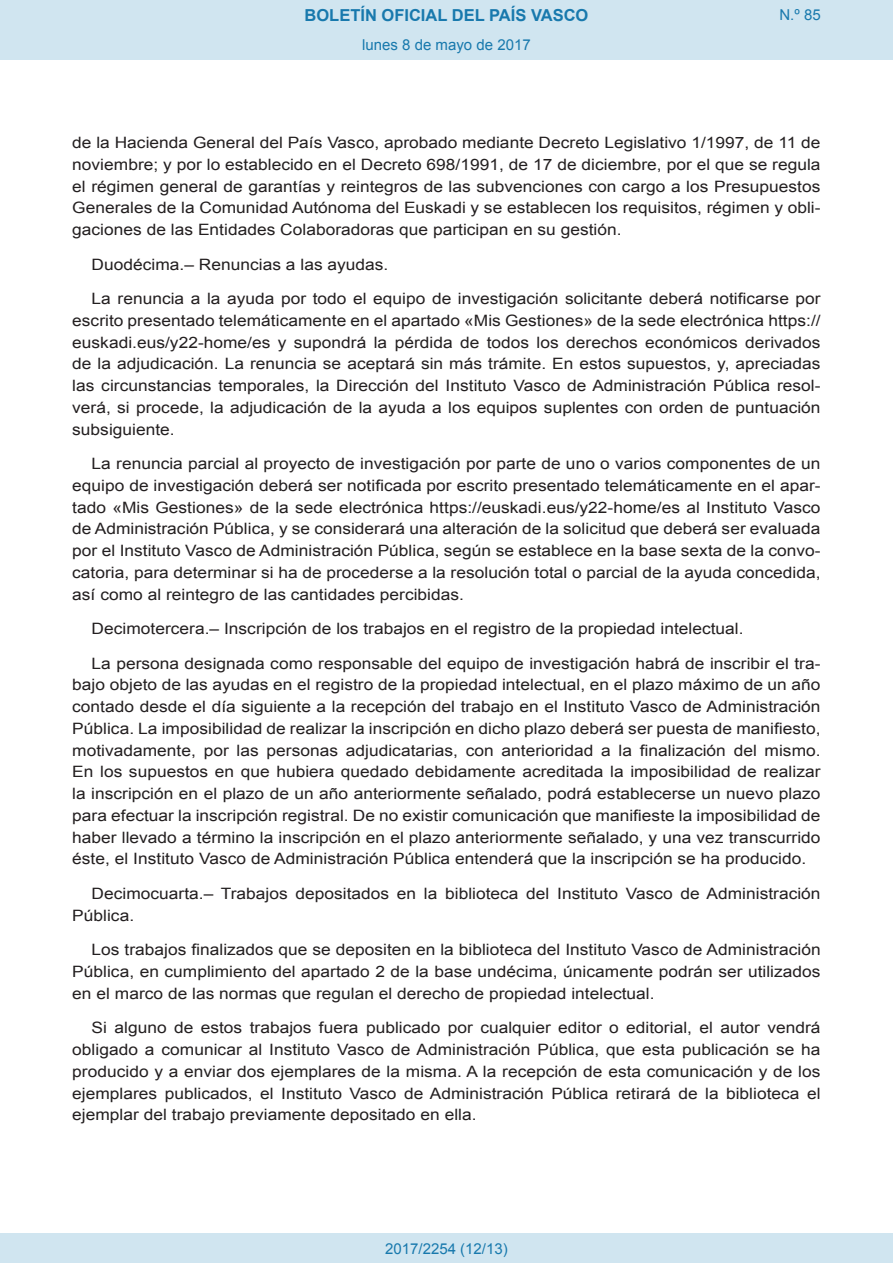
<style>
.page{position:relative;width:893px;height:1263px;background:#fff}
.page>*{position:absolute;margin:0;border:0;box-sizing:border-box;transform-origin:0 0}
.t1{font:700 16.5px "Arial";color:#1879ad}
.BOPVDetalle{font:15.6px/21.8px "Arial";color:#231f20;text-align:justify;scale:1.11 1}
.Paginacion_Centro{font:15px "Arial";color:#1879ad}
</style>
<div class="page">
<div style="left:0;top:0;width:893px;height:60px;background:#d0e5f0"></div>
<div style="left:0;top:1233px;width:893px;height:30px;background:#d0e5f0"></div>
<p class="t1" style="left:305px;top:4px;width:285px">BOLETÍN OFICIAL DEL PAÍS VASCO</p>
<p class="Paginacion_Centro" style="left:362px;top:35px;width:170px">lunes 8 de mayo de 2017</p>
<p class="Paginacion_Centro" style="left:779px;top:5px;width:43px">N.º 85</p>
<p class="BOPVDetalle" style="left:72px;top:132px;width:676px">de la Hacienda General del País Vasco, aprobado mediante Decreto Legislativo 1/1997, de 11 de noviembre; y por lo establecido en el Decreto 698/1991, de 17 de diciembre, por el que se regula el régimen general de garantías y reintegros de las subvenciones con cargo a los Presupuestos Generales de la Comunidad Autónoma del Euskadi y se establecen los requisitos, régimen y obli&shy;gaciones de las Entidades Colaboradoras que participan en su gestión.</p>
<p class="BOPVDetalle" style="left:92px;top:253px;width:269px">Duodécima.– Renuncias a las ayudas.</p>
<p class="BOPVDetalle" style="left:72px;top:288px;width:676px;text-indent:19px">La renuncia a la ayuda por todo el equipo de investigación solicitante deberá notificarse por escrito presentado telemáticamente en el apartado «Mis Gestiones» de la sede electrónica https:// euskadi.eus/y22-home/es y supondrá la pérdida de todos los derechos económicos derivados de la adjudicación. La renuncia se aceptará sin más trámite. En estos supuestos, y, apreciadas las circunstancias temporales, la Dirección del Instituto Vasco de Administración Pública resol&shy;verá, si procede, la adjudicación de la ayuda a los equipos suplentes con orden de puntuación subsiguiente.</p>
<p class="BOPVDetalle" style="left:72px;top:453px;width:676px;text-indent:19px">La renuncia parcial al proyecto de investigación por parte de uno o varios componentes de un equipo de investigación deberá ser notificada por escrito presentado telemáticamente en el apar&shy;tado «Mis Gestiones» de la sede electrónica https://euskadi.eus/y22-home/es al Instituto Vasco de Administración Pública, y se considerará una alteración de la solicitud que deberá ser evaluada por el Instituto Vasco de Administración Pública, según se establece en la base sexta de la convo&shy;catoria, para determinar si ha de procederse a la resolución total o parcial de la ayuda concedida, así como al reintegro de las cantidades percibidas.</p>
<p class="BOPVDetalle" style="left:92px;top:618px;width:589px">Decimotercera.– Inscripción de los trabajos en el registro de la propiedad intelectual.</p>
<p class="BOPVDetalle" style="left:72px;top:652px;width:676px;text-indent:19px">La persona designada como responsable del equipo de investigación habrá de inscribir el tra&shy;bajo objeto de las ayudas en el registro de la propiedad intelectual, en el plazo máximo de un año contado desde el día siguiente a la recepción del trabajo en el Instituto Vasco de Administración Pública. La imposibilidad de realizar la inscripción en dicho plazo deberá ser puesta de manifiesto, motivadamente, por las personas adjudicatarias, con anterioridad a la finalización del mismo.<br>En los supuestos en que hubiera quedado debidamente acreditada la imposibilidad de realizar la inscripción en el plazo de un año anteriormente señalado, podrá establecerse un nuevo plazo para efectuar la inscripción registral. De no existir comunicación que manifieste la imposibilidad de haber llevado a término la inscripción en el plazo anteriormente señalado, y una vez transcurrido éste, el Instituto Vasco de Administración Pública entenderá que la inscripción se ha producido.</p>
<p class="BOPVDetalle" style="left:72px;top:883px;width:676px;text-indent:19px">Decimocuarta.– Trabajos depositados en la biblioteca del Instituto Vasco de Administración<br>Pública.</p>
<p class="BOPVDetalle" style="left:72px;top:939px;width:676px;text-indent:19px">Los trabajos finalizados que se depositen en la biblioteca del Instituto Vasco de Administración Pública, en cumplimiento del apartado 2 de la base undécima, únicamente podrán ser utilizados en el marco de las normas que regulan el derecho de propiedad intelectual.</p>
<p class="BOPVDetalle" style="left:72px;top:1017px;width:676px;text-indent:19px">Si alguno de estos trabajos fuera publicado por cualquier editor o editorial, el autor vendrá obligado a comunicar al Instituto Vasco de Administración Pública, que esta publicación se ha producido y a enviar dos ejemplares de la misma. A la recepción de esta comunicación y de los ejemplares publicados, el Instituto Vasco de Administración Pública retirará de la biblioteca el ejemplar del trabajo previamente depositado en ella.</p>
<p class="Paginacion_Centro" style="left:385px;top:1238px;width:124px">2017/2254 (12/13)</p>
</div>
